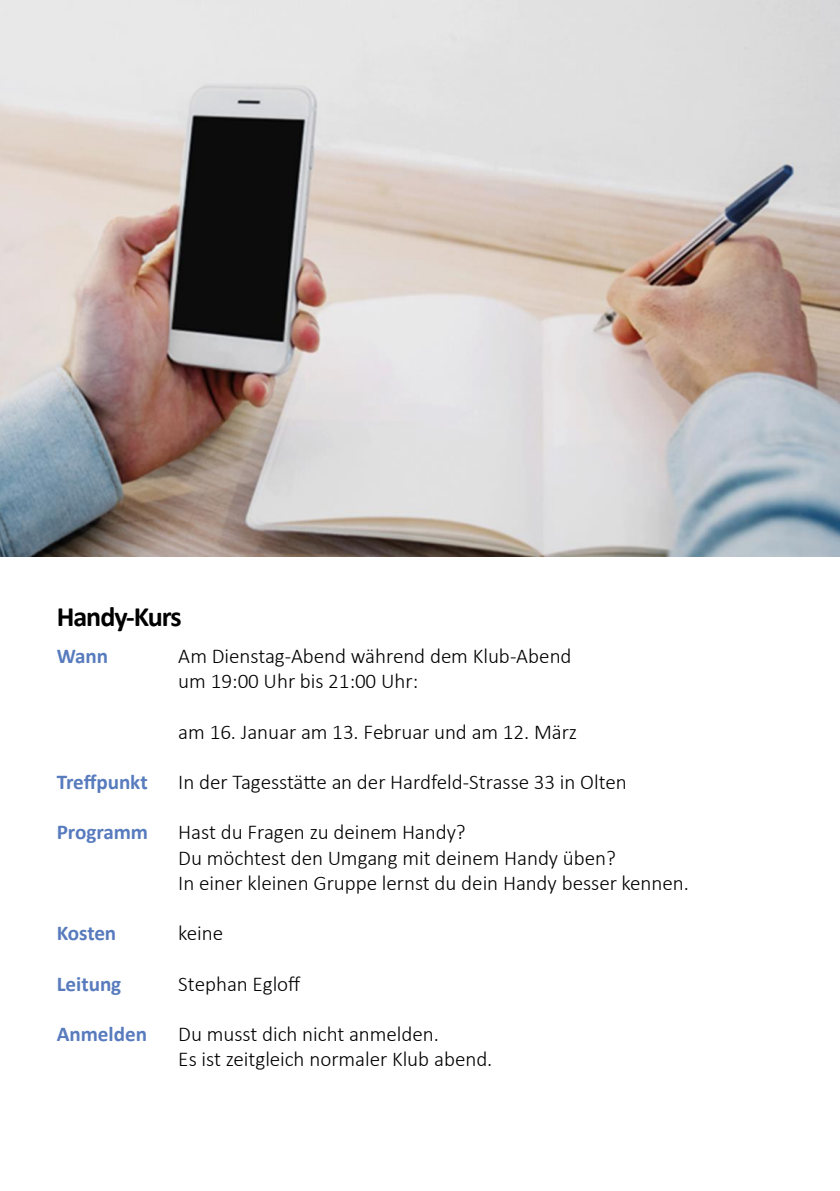
<style>
.page{position:relative;width:840px;height:1191px;background:#fff}
.page>*{position:absolute;margin:0;border:0;box-sizing:border-box;transform-origin:0 0}
.t1{font:700 28px "Calibri";letter-spacing:-.035em;color:#000}
.t2{font:300 21.2px "Calibri";letter-spacing:-.005em;color:#000}
.t3{font:700 21.2px "Calibri";letter-spacing:-.005em;color:#577bbd}
</style>
<div class="page">
<img style="left:0;top:0;width:839px;height:556px">
<h1 class="t1" style="left:57px;top:605px;width:127px">Handy-Kurs</h1>
<p class="t3" style="left:57px;top:647px;width:53px">Wann</p>
<p class="t2" style="left:178px;top:647px;width:394px">Am Dienstag-Abend während dem Klub-Abend</p>
<p class="t2" style="left:178px;top:672px;width:241px">um 19:00 Uhr bis 21:00 Uhr:</p>
<p class="t2" style="left:178px;top:722px;width:400px">am 16. Januar am 13. Februar und am 12. März</p>
<p class="t2" style="left:178px;top:773px;width:449px">In der Tagesstätte an der Hardfeld-Strasse 33 in Olten</p>
<p class="t2" style="left:178px;top:823px;width:289px">Hast du Fragen zu deinem Handy?</p>
<p class="t2" style="left:178px;top:849px;width:439px">Du möchtest den Umgang mit deinem Handy üben?</p>
<p class="t2" style="left:178px;top:874px;width:511px">In einer kleinen Gruppe lernst du dein Handy besser kennen.</p>
<p class="t2" style="left:178px;top:924px;width:46px">keine</p>
<p class="t2" style="left:178px;top:975px;width:124px">Stephan Egloff</p>
<p class="t2" style="left:178px;top:1025px;width:262px">Du musst dich nicht anmelden.</p>
<p class="t2" style="left:178px;top:1050px;width:315px">Es ist zeitgleich normaler Klub abend.</p>
<p class="t3" style="left:57px;top:773px;width:92px">Treffpunkt</p>
<p class="t3" style="left:57px;top:823px;width:93px">Programm</p>
<p class="t3" style="left:57px;top:924px;width:61px">Kosten</p>
<p class="t3" style="left:57px;top:975px;width:66px">Leitung</p>
<p class="t3" style="left:57px;top:1025px;width:92px">Anmelden</p>
</div>
